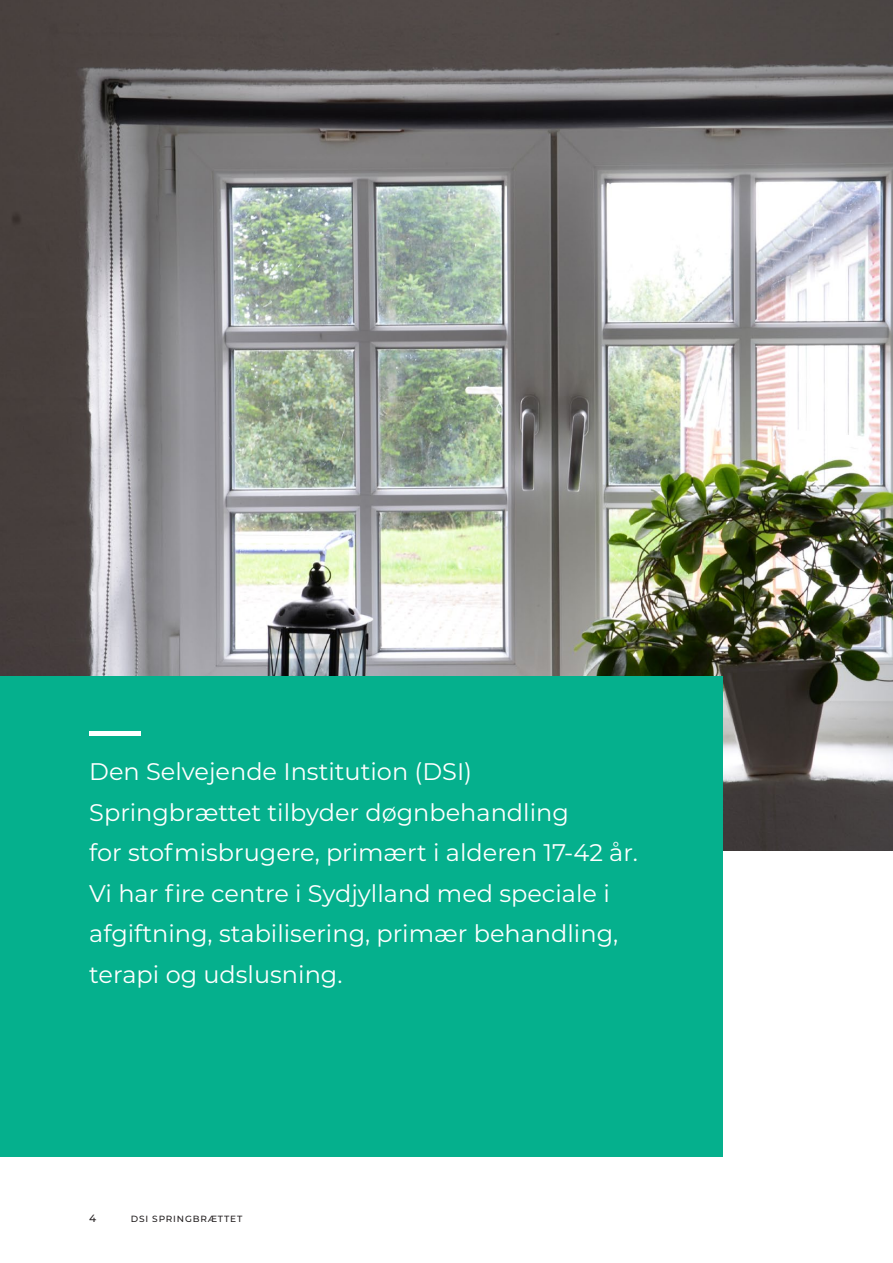
<style>
.page{position:relative;width:893px;height:1263px;background:#fff}
.page>*{position:absolute;margin:0;border:0;box-sizing:border-box;transform-origin:0 0}
.t1{font:24px/40.5px "Montserrat";color:#fff}
.t2{font:500 10.5px "Montserrat";color:#231f20}
.t3{font:500 9px "Montserrat";letter-spacing:.09em;color:#231f20}
</style>
<div class="page">
<img style="left:0;top:0;width:893px;height:850px">
<div style="left:0;top:676px;width:723px;height:481px;background:#05b08d"></div>
<div style="left:89px;top:731px;width:51px;height:5px;background:#fff"></div>
<p class="t1" style="left:89px;top:750px;width:550px">Den Selvejende Institution (DSI)<br>Springbrættet tilbyder døgnbehandling<br>for stofmisbrugere, primært i alderen 17-42 år.<br>Vi har fire centre i Sydjylland med speciale i afgiftning, stabilisering, primær behandling, terapi og udslusning.</p>
<p class="t2" style="left:89px;top:1211px;width:9px">4</p>
<p class="t3" style="left:131px;top:1212px;width:113px">DSI SPRINGBRÆTTET</p>
</div>
